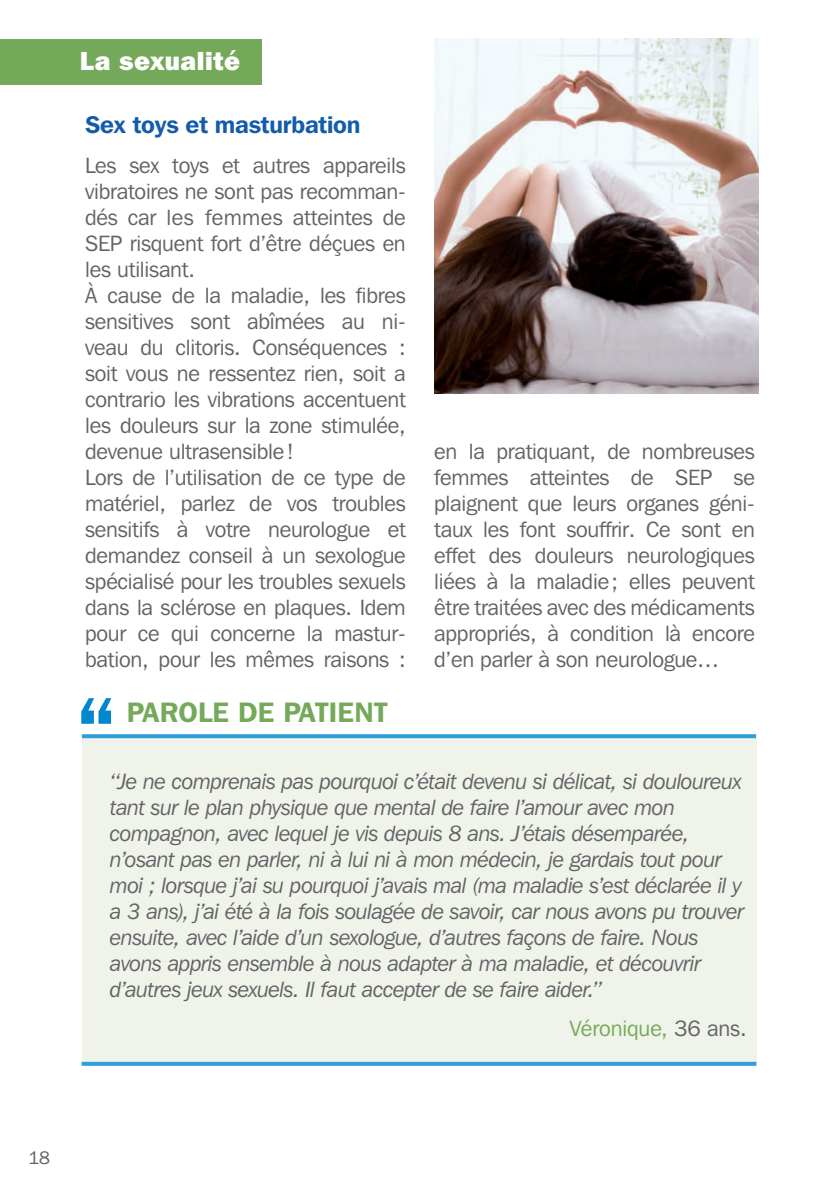
<style>
.page{position:relative;width:840px;height:1191px;background:#fff}
.page>*{position:absolute;margin:0;border:0;box-sizing:border-box;transform-origin:0 0}
.t1{font:600 28px "Franklin Gothic IT Cby BT";letter-spacing:.01em;color:#75a95a}
.t2{font:800 26px "Franklin Gothic IT Cby BT";letter-spacing:.02em;color:#fff}
.t3{font:600 24px "Franklin Gothic IT Cby BT";letter-spacing:-.01em;color:#135cab}
.t4{font:22px/26px "Franklin Gothic IT Cby BT";letter-spacing:-.01em;color:#636366}
.t5{font:italic 22px/26px "Franklin Gothic IT Cby BT";letter-spacing:-.025em;color:#636366}
.t6{font:22px "Franklin Gothic IT Cby BT";letter-spacing:-.005em;color:#75a95a}
.t7{font:18px "Franklin Gothic IT Cby BT";color:#636366}
.s1{color:#636366}
</style>
<div class="page">
<div style="left:82px;top:738px;width:673px;height:323px;background:#eff3ea"></div>
<svg style="left:82px;top:734px;width:673px;height:4px;background:#37a4db"></svg>
<svg style="left:82px;top:1061px;width:674px;height:4px;background:#55b1dd"></svg>
<svg style="left:81px;top:698px;width:30px;height:26px"></svg>
<div style="left:0;top:39px;width:261px;height:45px;background:#75a95a"></div>
<img style="left:434px;top:39px;width:323px;height:354px">
<p class="t2" style="left:80px;top:44px;width:162px">La sexualité</p>
<p class="t3" style="left:85px;top:109px;width:277px">Sex toys et masturbation</p>
<p class="t4" style="left:85px;top:152px;width:322px">Les sex toys et autres appareils vibratoires ne sont pas recomman&shy;dés car les femmes atteintes de<br>SEP risquent fort d’être déçues en les utilisant.<br>À cause de la maladie, les fibres sensitives sont abîmées au ni&shy;veau du clitoris. Conséquences : soit vous ne ressentez rien, soit a contrario les vibrations accentuent les douleurs sur la zone stimulée, devenue ultrasensible!<br>Lors de l’utilisation de ce type de matériel, parlez de vos troubles sensitifs à votre neurologue et demandez conseil à un sexologue spécialisé pour les troubles sexuels dans la sclérose en plaques. Idem pour ce qui concerne la mastur&shy;bation, pour les mêmes raisons :</p>
<p class="t1" style="left:127px;top:695px;width:262px">PAROLE DE PATIENT</p>
<p class="t4" style="left:434px;top:438px;width:322px;text-align:justify">en la pratiquant, de nombreuses femmes atteintes de SEP se plaignent que leurs organes géni&shy;taux les font souffrir. Ce sont en effet des douleurs neurologiques liées à la maladie; elles peuvent être traitées avec des médicaments appropriés, à condition là encore d’en parler à son neurologue…</p>
<p class="t5" style="left:110px;top:767px;width:635px">‘‘Je ne comprenais pas pourquoi c’était devenu si délicat, si douloureux tant sur le plan physique que mental de faire l’amour avec mon compagnon, avec lequel je vis depuis 8 ans. J’étais désemparée, n’osant pas en parler, ni à lui ni à mon médecin, je gardais tout pour moi ; lorsque j’ai su pourquoi j’avais mal (ma maladie s’est déclarée il y a 3 ans), j’ai été à la fois soulagée de savoir, car nous avons pu trouver ensuite, avec l’aide d’un sexologue, d’autres façons de faire. Nous avons appris ensemble à nous adapter à ma maladie, et découvrir d’autres jeux sexuels. Il faut accepter de se faire aider.’’</p>
<p class="t6" style="left:569px;top:1015px;width:178px">Véronique, <span class="s1">36 ans.</span></p>
<p class="t7" style="left:28px;top:1146px;width:23px">18</p>
</div>
